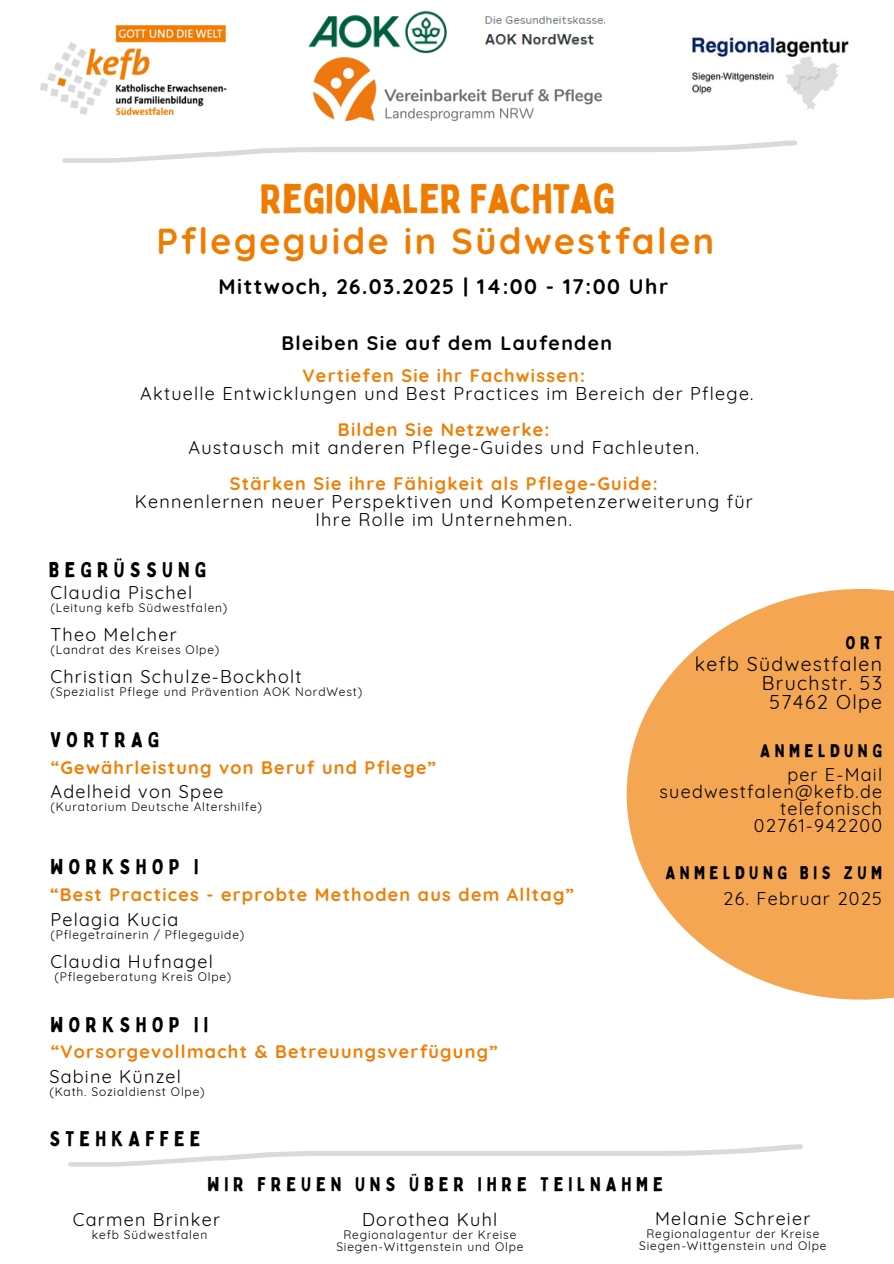
<style>
.page{position:relative;width:894px;height:1264px;background:#fff}
.page>*{position:absolute;margin:0;border:0;box-sizing:border-box;transform-origin:0 0}
.t1{font:40.5px "Bobby Jones";color:#ef7c00}
.t2{font:700 36px "Quicksand";letter-spacing:.07em;color:#ef7c00}
.t3{font:21px "Bobby Jones";letter-spacing:.25em;color:#000}
.t4{font:700 21px "Quicksand";letter-spacing:.07em;color:#000}
.t5{font:19.5px/19.2px "Quicksand";letter-spacing:.07em;color:#000;text-align:right}
.t6{font:19.5px "Bobby Jones";letter-spacing:.25em;color:#000}
.t7{font:700 19.5px "Quicksand";letter-spacing:.07em;color:#000}
.t8{font:18px/16.8px "Quicksand";letter-spacing:.07em;color:#000;text-align:right}
.t9{font:700 18px "Quicksand";letter-spacing:.07em;color:#f07e04}
.t10{font:18px "Bobby Jones";letter-spacing:.25em;color:#000}
.t11{font:700 18px "Quicksand";letter-spacing:.07em;color:#ef7c00}
.t12{font:12px "Quicksand";letter-spacing:.07em;color:#000}
</style>
<div class="page">
<img style="left:41px;top:25px;width:186px;height:89px">
<img style="left:692px;top:37px;width:157px;height:73px">
<img style="left:308px;top:10px;width:296px;height:48px">
<img style="left:313px;top:58px;width:288px;height:63px">
<svg style="left:626px;top:589px;width:267px;height:410px;fill:#f4a652"></svg>
<svg style="left:62px;top:140px;width:734px;height:23px"></svg>
<svg style="left:68px;top:1144px;width:734px;height:22px"></svg>
<p class="t1" style="left:260px;top:173px;width:356px">REGIONALER FACHTAG</p>
<p class="t2" style="left:156px;top:218px;width:559px">Pflegeguide in Südwestfalen</p>
<p class="t4" style="left:218px;top:273px;width:451px">Mittwoch, 26.03.2025 | 14:00 - 17:00 Uhr</p>
<p class="t7" style="left:281px;top:330px;width:332px">Bleiben Sie auf dem Laufenden</p>
<p class="t9" style="left:302px;top:364px;width:284px">Vertiefen Sie ihr Fachwissen:</p>
<p class="t8" style="left:140px;top:385px;width:614px">Aktuelle Entwicklungen und Best Practices im Bereich der Pflege.</p>
<h3 class="t11" style="left:338px;top:418px;width:213px">Bilden Sie Netzwerke:</h3>
<p class="t8" style="left:188px;top:439px;width:512px">Austausch mit anderen Pflege-Guides und Fachleuten.</p>
<h3 class="t9" style="left:230px;top:472px;width:429px">Stärken Sie ihre Fähigkeit als Pflege-Guide:</h3>
<p class="t8" style="left:135px;top:493px;width:619px">Kennenlernen neuer Perspektiven und Kompetenzerweiterung für</p>
<p class="t8" style="left:315px;top:511px;width:258px">Ihre Rolle im Unternehmen.</p>
<p class="t3" style="left:49px;top:556px;width:159px">BEGRÜSSUNG</p>
<p class="t8" style="left:50px;top:584px;width:143px">Claudia Pischel</p>
<h1 class="t12" style="left:50px;top:600px;width:178px">(Leitung kefb Südwestfalen)</h1>
<h2 class="t8" style="left:50px;top:626px;width:128px">Theo Melcher</h2>
<h4 class="t12" style="left:50px;top:642px;width:170px">(Landrat des Kreises Olpe)</h4>
<h4 class="t8" style="left:50px;top:668px;width:252px">Christian Schulze-Bockholt</h4>
<p class="t12" style="left:50px;top:684px;width:313px">(Spezialist Pflege und Prävention AOK NordWest)</p>
<p class="t3" style="left:50px;top:726px;width:110px">VORTRAG</p>
<h3 class="t8" style="left:50px;top:783px;width:175px">Adelheid von Spee</h3>
<p class="t12" style="left:50px;top:799px;width:213px">(Kuratorium Deutsche Altershilfe)</p>
<p class="t9" style="left:51px;top:755px;width:386px">“Gewährleistung von Beruf und Pflege”</p>
<p class="t3" style="left:50px;top:853px;width:149px">WORKSHOP I</p>
<p class="t8" style="left:50px;top:910px;width:129px">Pelagia Kucia</p>
<h3 class="t12" style="left:50px;top:927px;width:195px">(Pflegetrainerin / Pflegeguide)</h3>
<p class="t8" style="left:50px;top:952px;width:164px">Claudia Hufnagel</p>
<p class="t12" style="left:55px;top:969px;width:178px">(Pflegeberatung Kreis Olpe)</p>
<p class="t9" style="left:50px;top:882px;width:524px">“Best Practices - erprobte Methoden aus dem Alltag”</p>
<h6 class="t3" style="left:50px;top:1011px;width:159px">WORKSHOP II</h6>
<h5 class="t8" style="left:49px;top:1067px;width:133px">Sabine Künzel</h5>
<h6 class="t12" style="left:49px;top:1083px;width:157px">(Kath. Sozialdienst Olpe)</h6>
<p class="t9" style="left:51px;top:1040px;width:448px">“Vorsorgevollmacht &amp; Betreuungsverfügung”</p>
<p class="t3" style="left:49px;top:1125px;width:152px">STEHKAFFEE</p>
<p class="t10" style="left:845px;top:631px;width:38px">ORT</p>
<p class="t5" style="left:694px;top:653px;width:189px">kefb Südwestfalen<br>Bruchstr. 53<br>57462 Olpe</p>
<p class="t10" style="left:760px;top:739px;width:123px">ANMELDUNG</p>
<h6 class="t8" style="left:659px;top:766px;width:224px">per E-Mail suedwestfalen@kefb.de</h6>
<p class="t8" style="left:780px;top:800px;width:103px">telefonisch</p>
<h3 class="t8" style="left:753px;top:817px;width:130px">02761-942200</h3>
<p class="t10" style="left:665px;top:861px;width:218px">ANMELDUNG BIS ZUM</p>
<p class="t8" style="left:723px;top:889px;width:160px">26. Februar 2025</p>
<p class="t6" style="left:207px;top:1172px;width:456px">WIR FREUEN UNS ÜBER IHRE TEILNAHME</p>
<p class="t8" style="left:73px;top:1210px;width:149px">Carmen Brinker</p>
<p class="t12" style="left:92px;top:1226px;width:117px">kefb Südwestfalen</p>
<p class="t8" style="left:654px;top:1209px;width:157px">Melanie Schreier</p>
<p class="t12" style="left:646px;top:1225px;width:174px">Regionalagentur der Kreise</p>
<p class="t12" style="left:639px;top:1237px;width:188px">Siegen-Wittgenstein und Olpe</p>
<p class="t8" style="left:362px;top:1210px;width:137px">Dorothea Kuhl</p>
<p class="t12" style="left:343px;top:1226px;width:174px">Regionalagentur der Kreise</p>
<p class="t12" style="left:336px;top:1238px;width:188px">Siegen-Wittgenstein und Olpe</p>
</div>
